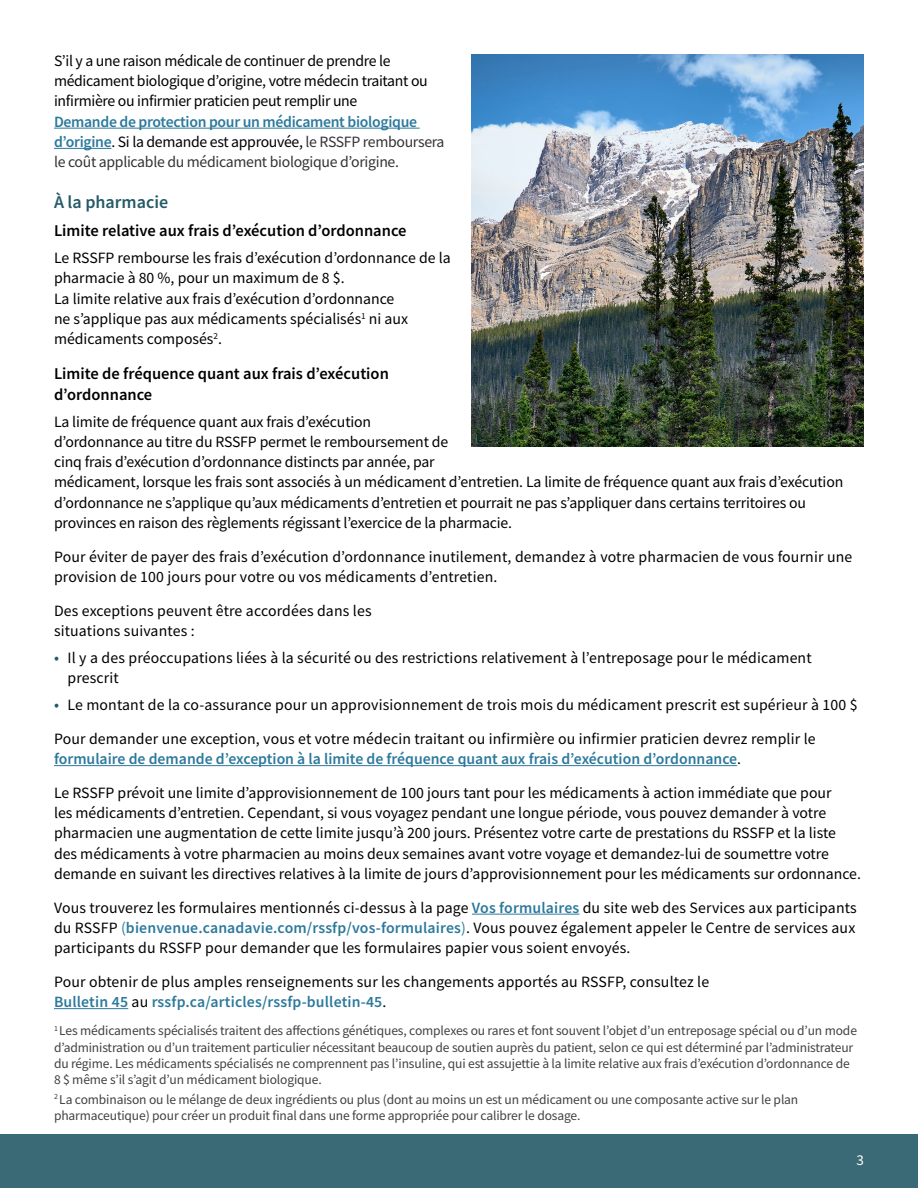
<style>
.page{position:relative;width:918px;height:1188px;background:#fff}
.page>*{position:absolute;margin:0;border:0;box-sizing:border-box;transform-origin:0 0}
.Body_Copy_Style{font:600 18px "Source Sans Pro";color:#245a66}
.Inline_Header_3_grey{font:600 16.5px/21px "Source Sans Pro";color:#000}
.Body_Copy_Style-2{font:15.75px/20.2px "Source Sans Pro";color:#000}
.Body_Copy_Style-3{font:15.75px/20.2px "Source Sans Pro";letter-spacing:-.02em;color:#000}
.Body_Copy_Style-4{font:15px "Source Sans Pro";color:#fff}
.Body_Copy_Style-5{font:13.5px/16.2px "Source Sans Pro";letter-spacing:-.01em;color:#414042}
.s1{font-weight:600;color:#2c799c}
.s2{color:#333}
.s3{font-size:16.5px;color:#245a66}
.s4{color:#2c799c}
</style>
<div class="page">
<div style="left:0;top:1134px;width:918px;height:54px;background:#3a6a75"></div>
<hr style="left:54px;top:128px;width:366px;height:1px;background:#2c799c">
<hr style="left:54px;top:148px;width:57px;height:1px;background:#2c799c">
<hr style="left:54px;top:765px;width:683px;height:1px;background:#2c799c">
<hr style="left:472px;top:914px;width:107px;height:1px;background:#2c799c">
<hr style="left:54px;top:1008px;width:74px;height:1px;background:#2c799c">
<img style="left:472px;top:54px;width:392px;height:392px">
<p class="Body_Copy_Style-3" style="left:54px;top:50px;width:392px">S’il y a une raison médicale de continuer de prendre le médicament biologique d’origine, votre médecin traitant ou infirmière ou infirmier praticien peut remplir une<br><span class="s1">Demande de protection pour un médicament biologique d’origine</span>. Si la demande est approuvée, <span class="s2">le RSSFP remboursera le coût applicable du médicament biologique d’origine.</span></p>
<p class="Body_Copy_Style" style="left:54px;top:191px;width:116px">À la pharmacie</p>
<p class="Inline_Header_3_grey" style="left:54px;top:220px;width:354px">Limite relative aux frais d’exécution d’ordonnance</p>
<p class="Body_Copy_Style-2" style="left:54px;top:248px;width:398px">Le RSSFP rembourse les frais d’exécution d’ordonnance de la pharmacie à 80 %, pour un maximum de 8 $.<br>La limite relative aux frais d’exécution d’ordonnance<br>ne s’applique pas aux médicaments spécialisés<sup>1</sup> ni aux médicaments composés<sup>2</sup>.</p>
<p class="Inline_Header_3_grey" style="left:54px;top:362px;width:336px">Limite de fréquence quant aux frais d’exécution d’ordonnance</p>
<p class="Body_Copy_Style-2" style="left:54px;top:411px;width:791px">La limite de fréquence quant aux frais d’exécution<br>d’ordonnance au titre du RSSFP permet le remboursement de<br>cinq frais d’exécution d’ordonnance distincts par année, par<br>médicament, lorsque les frais sont associés à un médicament d’entretien. La limite de fréquence quant aux frais d’exécution d’ordonnance ne s’applique qu’aux médicaments d’entretien et pourrait ne pas s’appliquer dans certains territoires ou provinces en raison des règlements régissant l’exercice de la pharmacie.</p>
<p class="Body_Copy_Style-2" style="left:54px;top:546px;width:800px">Pour éviter de payer des frais d’exécution d’ordonnance inutilement, demandez à votre pharmacien de vous fournir une provision de 100 jours pour votre ou vos médicaments d’entretien.</p>
<p class="Body_Copy_Style-2" style="left:54px;top:600px;width:319px">Des exceptions peuvent être accordées dans les situations suivantes :</p>
<p class="Body_Copy_Style-2" style="left:68px;top:647px;width:746px;text-indent:-14px"><span class="s3">•</span> Il y a des préoccupations liées à la sécurité ou des restrictions relativement à l’entreposage pour le médicament prescrit</p>
<p class="Body_Copy_Style-2" style="left:54px;top:695px;width:805px"><span class="s3">•</span> Le montant de la co-assurance pour un approvisionnement de trois mois du médicament prescrit est supérieur à 100 $</p>
<p class="Body_Copy_Style-2" style="left:54px;top:728px;width:763px">Pour demander une exception, vous et votre médecin traitant ou infirmière ou infirmier praticien devrez remplir le <span class="s1">formulaire de demande d’exception à la limite de fréquence quant aux frais d’exécution d’ordonnance</span>.</p>
<p class="Body_Copy_Style-2" style="left:54px;top:782px;width:809px">Le RSSFP prévoit une limite d’approvisionnement de 100 jours tant pour les médicaments à action immédiate que pour<br>les médicaments d’entretien. Cependant, si vous voyagez pendant une longue période, vous pouvez demander à votre pharmacien une augmentation de cette limite jusqu’à 200 jours. Présentez votre carte de prestations du RSSFP et la liste des médicaments à votre pharmacien au moins deux semaines avant votre voyage et demandez-lui de soumettre votre demande en suivant les directives relatives à la limite de jours d’approvisionnement pour les médicaments sur ordonnance.</p>
<p class="Body_Copy_Style-2" style="left:54px;top:897px;width:804px;text-align:justify">Vous trouverez les formulaires mentionnés ci-dessus à la page <span class="s1">Vos formulaires</span> du site web des Services aux participants du RSSFP <span class="s4">(</span><span class="s1">bienvenue.canadavie.com/rssfp/vos-formulaires</span><span class="s4">)</span>. Vous pouvez également appeler le Centre de services aux participants du RSSFP pour demander que les formulaires papier vous soient envoyés.</p>
<p class="Body_Copy_Style-2" style="left:54px;top:971px;width:657px">Pour obtenir de plus amples renseignements sur les changements apportés au RSSFP, consultez le<br><span class="s1">Bulletin 45</span> au <span class="s1">rssfp.ca/articles/rssfp-bulletin-45</span>.</p>
<p class="Body_Copy_Style-5" style="left:54px;top:1023px;width:805px"><sup>1</sup> Les médicaments spécialisés traitent des affections génétiques, complexes ou rares et font souvent l’objet d’un entreposage spécial ou d’un mode d’administration ou d’un traitement particulier nécessitant beaucoup de soutien auprès du patient, selon ce qui est déterminé par l’administrateur du régime. Les médicaments spécialisés ne comprennent pas l’insuline, qui est assujettie à la limite relative aux frais d’exécution d’ordonnance de 8 $ même s’il s’agit d’un médicament biologique.</p>
<p class="Body_Copy_Style-5" style="left:54px;top:1091px;width:746px"><sup>2</sup> La combinaison ou le mélange de deux ingrédients ou plus (dont au moins un est un médicament ou une composante active sur le plan pharmaceutique) pour créer un produit final dans une forme appropriée pour calibrer le dosage.</p>
<p class="Body_Copy_Style-4" style="left:857px;top:1150px;width:9px">3</p>
</div>
